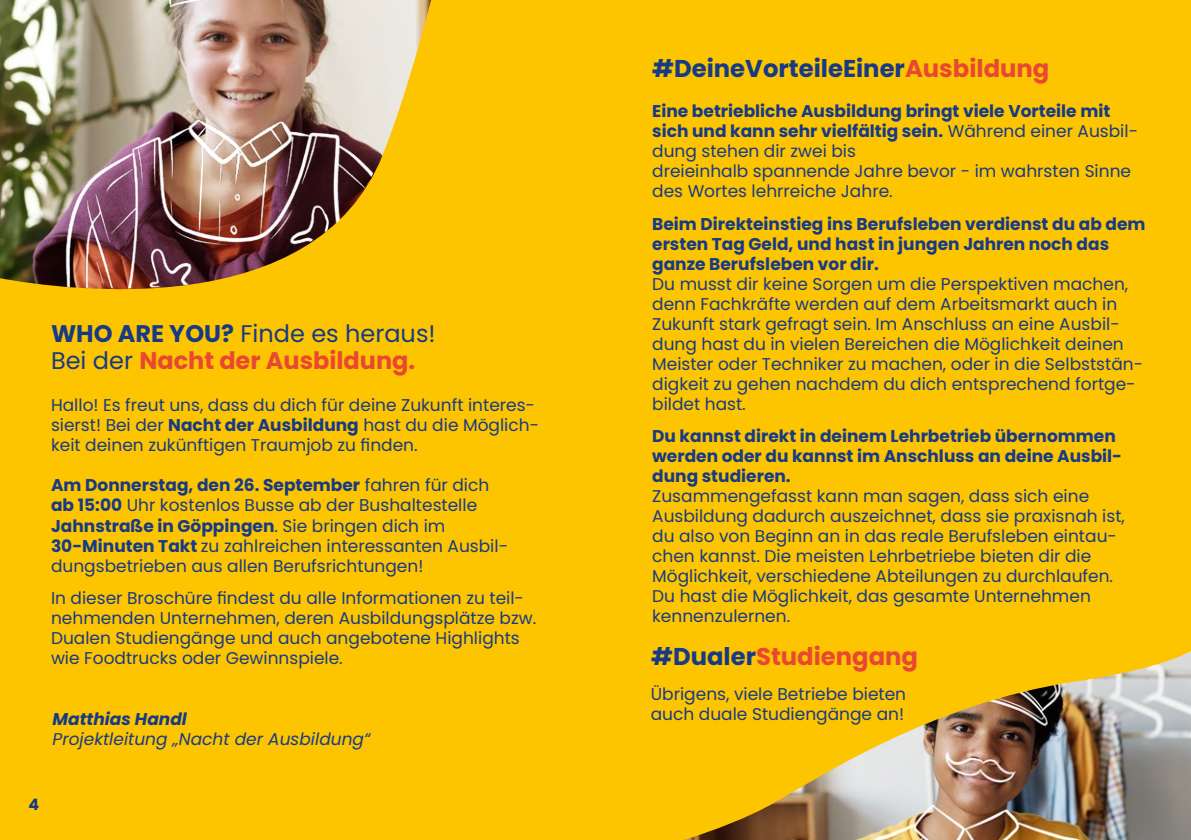
<style>
.page{position:relative;width:1191px;height:840px;background:#fff}
.page>*{position:absolute;margin:0;border:0;box-sizing:border-box;transform-origin:0 0}
.t1{font:700 24.2px "Poppins";color:#173a86}
.t2{font:700 24.2px "Poppins";color:#e94732}
.t3{font:24px/27px "Poppins";color:#173a86}
.t4{font:17px/20px "Poppins";color:#173a86}
.t5{font:700 17px/20px "Poppins";color:#173a86}
.t6{font:italic 17px "Poppins";color:#173a86}
.t7{font:italic 700 17px "Poppins";color:#173a86}
.t8{font:700 15.8px "Poppins";color:#173a86}
.s1{font-weight:700}
.s2{font-weight:700;color:#e94732}
.s3{color:#e94732}
.s4{color:#173a86}
</style>
<div class="page">
<div style="left:0;top:0;width:1191px;height:839px;background:#fdc400"></div>
<img style="left:687px;top:651px;width:504px;height:188px">
<img style="left:0;top:0;width:431px;height:283px">
<img style="left:29px;top:0;width:399px;height:290px">
<h2 class="t3" style="left:51px;top:320px;width:386px"><span class="s1">WHO ARE YOU?</span> Finde es heraus!<br>Bei der <span class="s2">Nacht der Ausbildung.</span></h2>
<p class="t4" style="left:51px;top:395px;width:489px">Hallo! Es freut uns, dass du dich für deine Zukunft interes&shy;sierst! Bei der <span class="s1">Nacht der Ausbildung</span> hast du die Möglich&shy;keit deinen zukünftigen Traumjob zu finden.</p>
<p class="t4" style="left:51px;top:475px;width:458px"><span class="s1">Am Donnerstag, den 26. September</span> fahren für dich <span class="s1">ab 15:00</span> Uhr kostenlos Busse ab der Bushaltestelle <span class="s1">Jahnstraße in Göppingen</span>. Sie bringen dich im <span class="s1">30-Minuten Takt</span> zu zahlreichen interessanten Ausbil&shy;dungsbetrieben aus allen Berufsrichtungen!</p>
<p class="t4" style="left:51px;top:587px;width:487px">In dieser Broschüre findest du alle Informationen zu teil&shy;nehmenden Unternehmen, deren Ausbildungsplätze bzw.<br>Dualen Studiengänge und auch angebotene Highlights wie Foodtrucks oder Gewinnspiele.</p>
<p class="t7" style="left:53px;top:708px;width:136px">Matthias Handl</p>
<p class="t6" style="left:53px;top:729px;width:319px">Projektleitung „Nacht der Ausbildung“</p>
<p class="t8" style="left:28px;top:795px;width:12px">4</p>
<h1 class="t1" style="left:652px;top:54px;width:399px">#DeineVorteileEiner<span class="s3">Ausbildung</span></h1>
<p class="t4" style="left:652px;top:101px;width:487px"><span class="s1">Eine betriebliche Ausbildung bringt viele Vorteile mit sich und kann sehr vielfältig sein.</span> Während einer Ausbil&shy;dung stehen dir zwei bis<br>dreieinhalb spannende Jahre bevor - im wahrsten Sinne des Wortes lehrreiche Jahre.</p>
<p class="t5" style="left:652px;top:214px;width:495px">Beim Direkteinstieg ins Berufsleben verdienst du ab dem ersten Tag Geld, und hast in jungen Jahren noch das ganze Berufsleben vor dir.</p>
<p class="t4" style="left:652px;top:274px;width:492px">Du musst dir keine Sorgen um die Perspektiven machen, denn Fachkräfte werden auf dem Arbeitsmarkt auch in Zukunft stark gefragt sein. Im Anschluss an eine Ausbil&shy;dung hast du in vielen Bereichen die Möglichkeit deinen Meister oder Techniker zu machen, oder in die Selbststän&shy;digkeit zu gehen nachdem du dich entsprechend fortge&shy;bildet hast.</p>
<p class="t5" style="left:652px;top:426px;width:471px">Du kannst direkt in deinem Lehrbetrieb übernommen werden oder du kannst im Anschluss an deine Ausbil&shy;dung studieren.</p>
<p class="t4" style="left:652px;top:486px;width:474px">Zusammengefasst kann man sagen, dass sich eine Ausbildung dadurch auszeichnet, dass sie praxisnah ist, du also von Beginn an in das reale Berufsleben eintau&shy;chen kannst. Die meisten Lehrbetriebe bieten dir die Möglichkeit, verschiedene Abteilungen zu durchlaufen.<br>Du hast die Möglichkeit, das gesamte Unternehmen kennenzulernen.</p>
<h1 class="t2" style="left:651px;top:642px;width:268px"><span class="s4">#Dualer</span>Studiengang</h1>
<p class="t4" style="left:651px;top:683px;width:257px">Übrigens, viele Betriebe bieten auch duale Studiengänge an!</p>
</div>
